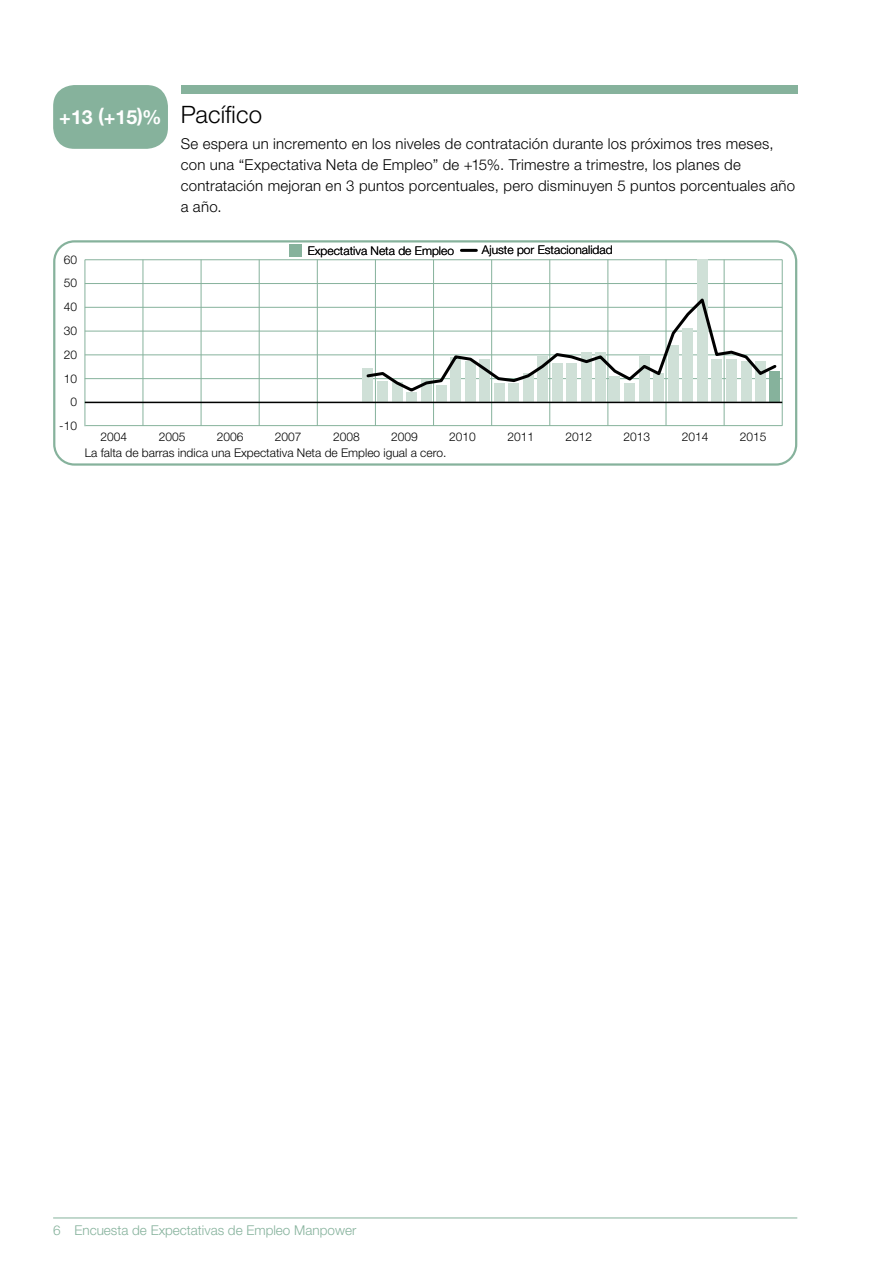
<style>
.page{position:relative;width:893px;height:1263px;background:#fff}
.page>*{position:absolute;margin:0;border:0;box-sizing:border-box;transform-origin:0 0}
.t1{font:300 24px "Helvetica Neue LT Std";letter-spacing:.005em;color:#000}
.t2{font:700 19.5px "Helvetica Neue LT Std";color:#fff}
.t3{font:300 15px/21px "Helvetica Neue LT Std";letter-spacing:.015em;color:#000}
.t4{font:300 13.5px "Helvetica Neue LT Std";color:#86b29c}
.t5{font:300 12px/23.7px "Helvetica Neue LT Std";color:#000;text-align:right}
</style>
<div class="page">
<hr style="left:53px;top:1217px;width:744px;height:1px;background:#86b29c">
<svg style="left:53px;top:240px;width:744px;height:226px"></svg>
<div style="left:726px;top:359px;width:11px;height:44px;background:#cfe0d7"></div>
<div style="left:406px;top:393px;width:11px;height:10px;background:#cfe0d7"></div>
<div style="left:377px;top:381px;width:11px;height:22px;background:#cfe0d7"></div>
<div style="left:392px;top:383px;width:10px;height:19px;background:#cfe0d7"></div>
<div style="left:421px;top:379px;width:11px;height:24px;background:#cfe0d7"></div>
<div style="left:436px;top:385px;width:10px;height:18px;background:#cfe0d7"></div>
<div style="left:450px;top:357px;width:11px;height:45px;background:#cfe0d7"></div>
<div style="left:465px;top:362px;width:11px;height:40px;background:#cfe0d7"></div>
<div style="left:479px;top:359px;width:11px;height:43px;background:#cfe0d7"></div>
<div style="left:494px;top:383px;width:10px;height:19px;background:#cfe0d7"></div>
<div style="left:509px;top:383px;width:10px;height:19px;background:#cfe0d7"></div>
<div style="left:523px;top:373px;width:10px;height:30px;background:#cfe0d7"></div>
<div style="left:537px;top:357px;width:11px;height:46px;background:#cfe0d7"></div>
<div style="left:552px;top:364px;width:10px;height:39px;background:#cfe0d7"></div>
<div style="left:566px;top:364px;width:11px;height:39px;background:#cfe0d7"></div>
<div style="left:581px;top:352px;width:11px;height:51px;background:#cfe0d7"></div>
<div style="left:595px;top:352px;width:11px;height:51px;background:#cfe0d7"></div>
<div style="left:363px;top:369px;width:10px;height:34px;background:#cfe0d7"></div>
<div style="left:610px;top:376px;width:10px;height:27px;background:#cfe0d7"></div>
<div style="left:624px;top:383px;width:11px;height:20px;background:#cfe0d7"></div>
<div style="left:639px;top:355px;width:11px;height:48px;background:#cfe0d7"></div>
<div style="left:653px;top:374px;width:11px;height:29px;background:#cfe0d7"></div>
<div style="left:668px;top:345px;width:10px;height:58px;background:#cfe0d7"></div>
<div style="left:683px;top:328px;width:10px;height:74px;background:#cfe0d7"></div>
<div style="left:697px;top:260px;width:10px;height:143px;background:#cfe0d7"></div>
<div style="left:711px;top:359px;width:11px;height:44px;background:#cfe0d7"></div>
<div style="left:741px;top:362px;width:10px;height:41px;background:#cfe0d7"></div>
<div style="left:755px;top:362px;width:11px;height:41px;background:#cfe0d7"></div>
<div style="left:770px;top:371px;width:10px;height:32px;background:#86b29c"></div>
<svg style="left:365px;top:294px;width:414px;height:99px"></svg>
<hr style="left:85px;top:260px;width:1px;height:166px;background:#86b29c">
<hr style="left:85px;top:402px;width:697px;height:1px;background:#000">
<hr style="left:461px;top:249px;width:15px;height:3px;background:#000">
<div style="left:289px;top:244px;width:13px;height:13px;background:#86b29c"></div>
<div style="left:181px;top:85px;width:616px;height:9px;background:#86b29c"></div>
<div style="left:53px;top:85px;width:115px;height:64px;background:#86b29c;border-radius:21px"></div>
<h2 class="t2" style="left:59px;top:105px;width:104px">+13 (+15)%</h2>
<p class="t5" style="left:59px;top:247px;width:19px">60<br>50<br>40<br>30<br>20<br>10<br>0 -10</p>
<h1 class="t1" style="left:181px;top:100px;width:83px">Pacífico</h1>
<p class="t3" style="left:181px;top:133px;width:616px">Se espera un incremento en los niveles de contratación durante los próximos tres meses, con una “Expectativa Neta de Empleo” de +15%. Trimestre a trimestre, los planes de contratación mejoran en 3 puntos porcentuales, pero disminuyen 5 puntos porcentuales año a año.</p>
<p class="t5" style="left:308px;top:238px;width:148px">Expectativa Neta de Empleo</p>
<p class="t5" style="left:482px;top:238px;width:132px">Ajuste por Estacionalidad</p>
<p class="t5" style="left:101px;top:425px;width:28px">2004</p>
<p class="t5" style="left:159px;top:425px;width:28px">2005</p>
<p class="t5" style="left:217px;top:425px;width:28px">2006</p>
<p class="t5" style="left:275px;top:425px;width:28px">2007</p>
<p class="t5" style="left:333px;top:425px;width:28px">2008</p>
<p class="t5" style="left:391px;top:425px;width:28px">2009</p>
<p class="t5" style="left:449px;top:425px;width:28px">2010</p>
<p class="t5" style="left:507px;top:425px;width:28px">2011</p>
<p class="t5" style="left:565px;top:425px;width:28px">2012</p>
<p class="t5" style="left:624px;top:425px;width:28px">2013</p>
<p class="t5" style="left:682px;top:425px;width:28px">2014</p>
<p class="t5" style="left:740px;top:425px;width:28px">2015</p>
<p class="t5" style="left:85px;top:441px;width:363px">La falta de barras indica una Expectativa Neta de Empleo igual a cero.</p>
<p class="t4" style="left:53px;top:1222px;width:305px">6 Encuesta de Expectativas de Empleo Manpower</p>
</div>
